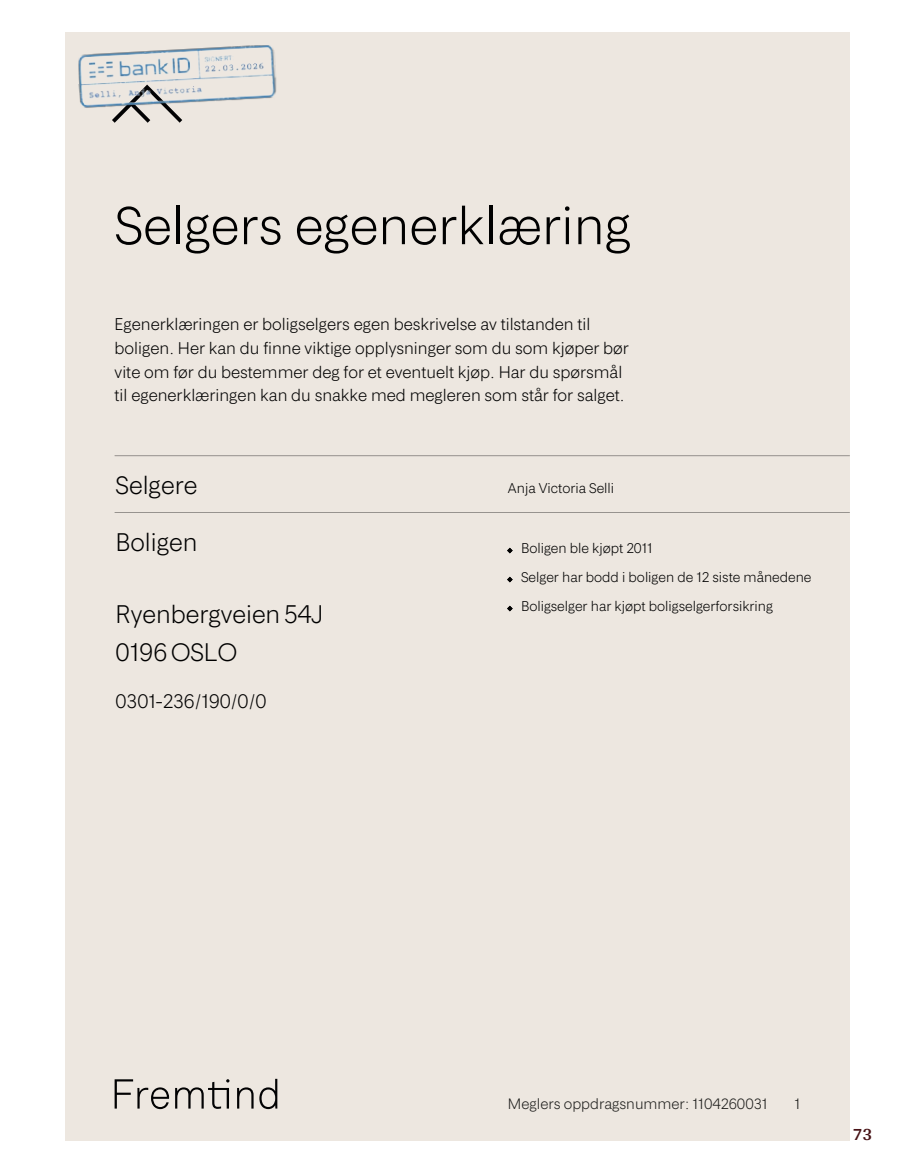
<style>
.page{position:relative;width:915px;height:1172px;background:#fff}
.page>*{position:absolute;margin:0;border:0;box-sizing:border-box;transform-origin:0 0}
.t1{font:50.1px "Fremtind Grotesk";color:#000}
.t2{font:23.7px/37.2px "Fremtind Grotesk";color:#000}
.t3{font:18.45px "Fremtind Grotesk";color:#000}
.t4{font:700 18px "Arya";color:#481317}
.t5{font:15.75px/23.7px "Fremtind Grotesk";color:#000}
.t6{font:13.95px "Fremtind Grotesk";color:#1d1d1b}
.t7{font:13.2px/29px "Fremtind Grotesk";color:#000}
</style>
<div class="page">
<div style="left:65px;top:32px;width:784px;height:1108px;background:#ede7e0"></div>
<hr style="left:114px;top:456px;width:735px;height:1px;background:#000">
<hr style="left:114px;top:512px;width:735px;height:1px;background:#000">
<hr style="left:114px;top:513px;width:735px;height:1px;background:#000">
<svg style="left:507px;top:548px;width:5px;height:5px"></svg>
<svg style="left:507px;top:577px;width:5px;height:5px"></svg>
<svg style="left:507px;top:606px;width:5px;height:5px"></svg>
<svg style="left:112px;top:108px;width:70px;height:15px"></svg>
<svg style="left:114px;top:1079px;width:55px;height:30px"></svg>
<svg style="left:237px;top:1087px;width:16px;height:21px"></svg>
<svg style="left:175px;top:1079px;width:54px;height:30px"></svg>
<svg style="left:259px;top:1079px;width:18px;height:30px"></svg>
<img style="left:78px;top:45px;width:198px;height:63px">
<h1 class="t1" style="left:114px;top:187px;width:518px">Selgers egenerklæring</h1>
<p class="t5" style="left:114px;top:311px;width:515px">Egenerklæringen er boligselgers egen beskrivelse av tilstanden til boligen. Her kan du finne viktige opplysninger som du som kjøper bør vite om før du bestemmer deg for et eventuelt kjøp. Har du spørsmål til egenerklæringen kan du snakke med megleren som står for salget.</p>
<h2 class="t2" style="left:115px;top:465px;width:83px">Selgere</h2>
<p class="t7" style="left:507px;top:473px;width:108px">Anja Victoria Selli</p>
<h2 class="t2" style="left:115px;top:521px;width:83px">Boligen</h2>
<p class="t7" style="left:521px;top:533px;width:292px">Boligen ble kjøpt 2011<br>Selger har bodd i boligen de 12 siste månedene<br>Boligselger har kjøpt boligselgerforsikring</p>
<h2 class="t2" style="left:115px;top:594px;width:209px">Ryenbergveien 54J<br>0196 OSLO</h2>
<p class="t3" style="left:115px;top:687px;width:152px">0301-236/190/0/0</p>
<p class="t6" style="left:508px;top:1093px;width:261px">Meglers oppdragsnummer: 1104260031</p>
<p class="t6" style="left:794px;top:1093px;width:7px">1</p>
<p class="t4" style="left:852px;top:1123px;width:21px">73</p>
</div>
